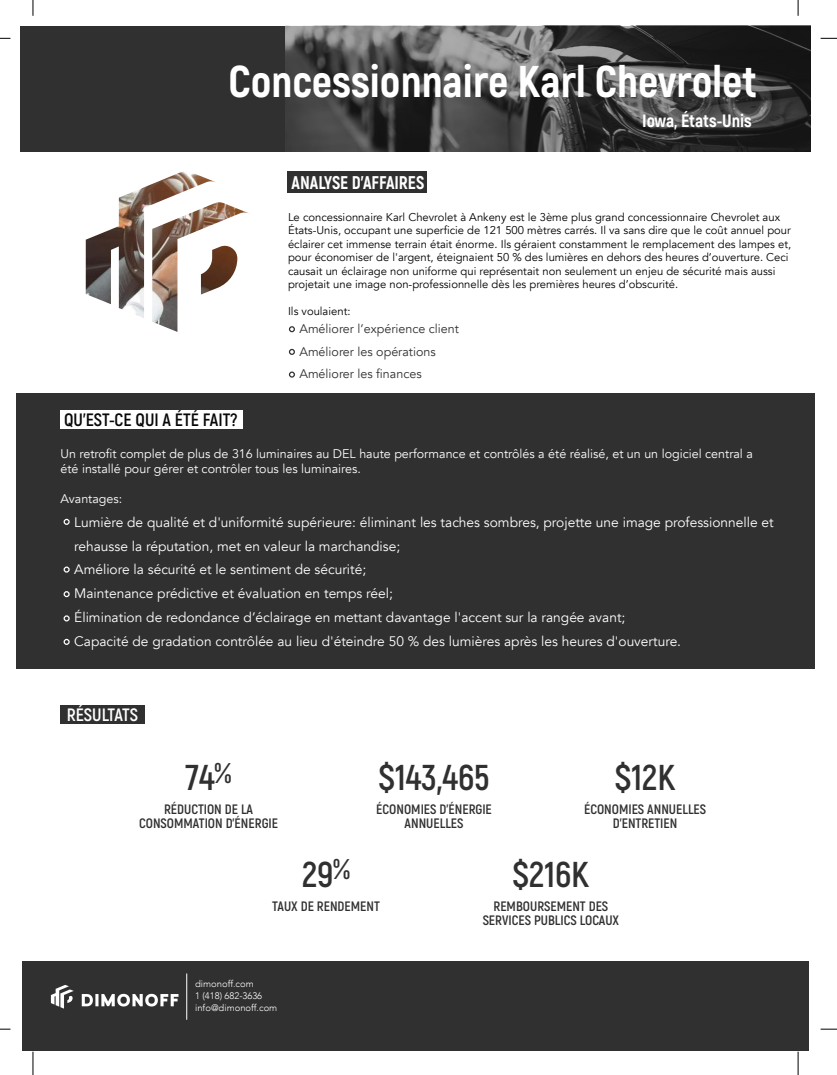
<style>
.page{position:relative;width:837px;height:1075px;background:#fff}
.page>*{position:absolute;margin:0;border:0;box-sizing:border-box;transform-origin:0 0}
.t1{font:800 44.38px "Akrobat";color:#fff}
.t2{font:700 35.88px "Akrobat";color:#303030}
.t3{font:800 18.38px "Akrobat";color:#fff;scale:.95 1}
.t4{font:700 17.88px "Akrobat";color:#080806}
.t5{font:800 17.88px "Akrobat";color:#fff}
.t6{font:700 17.88px "Akrobat";color:#fff}
.t7{font:13.75px/23.8px "Avenir";color:#fff}
.t8{font:700 13.62px/14px "Akrobat";color:#303030;text-align:center}
.t9{font:12.5px/15px "Avenir";color:#fff}
.t10{font:12.5px/22.5px "Avenir";color:#303030}
.t11{font:11.25px/13.5px "Avenir";color:#000}
.t12{font:300 9.5px/12.2px "Avenir";color:#fff}
</style>
<div class="page">
<img style="left:86px;top:171px;width:163px;height:161px">
<div style="left:20px;top:26px;width:790px;height:126px;background:#303030"></div>
<img style="left:286px;top:26px;width:524px;height:126px">
<div style="left:288px;top:171px;width:139px;height:22px;background:#303030"></div>
<div style="left:60px;top:704px;width:85px;height:19px;background:#303030"></div>
<div style="left:23px;top:961px;width:786px;height:89px;background:#303030"></div>
<div style="left:16px;top:393px;width:798px;height:276px;background:#303030"></div>
<div style="left:60px;top:410px;width:183px;height:19px;background:#fff"></div>
<hr style="left:186px;top:973px;width:1px;height:46px;background:#fff">
<svg style="left:64px;top:518px;width:6px;height:6px"></svg>
<svg style="left:64px;top:591px;width:6px;height:6px"></svg>
<svg style="left:64px;top:566px;width:6px;height:6px"></svg>
<svg style="left:64px;top:615px;width:6px;height:6px"></svg>
<svg style="left:64px;top:638px;width:6px;height:6px"></svg>
<svg style="left:289px;top:326px;width:6px;height:6px"></svg>
<svg style="left:289px;top:349px;width:6px;height:6px"></svg>
<svg style="left:289px;top:371px;width:6px;height:6px"></svg>
<svg style="left:33px;top:0;width:1px;height:16px"></svg>
<svg style="left:33px;top:1051px;width:1px;height:23px"></svg>
<svg style="left:798px;top:0;width:1px;height:16px"></svg>
<svg style="left:820px;top:38px;width:17px;height:1px"></svg>
<svg style="left:820px;top:1028px;width:17px;height:1px"></svg>
<svg style="left:798px;top:1051px;width:1px;height:23px"></svg>
<img style="left:50px;top:985px;width:129px;height:24px">
<h1 class="t1" style="left:229px;top:53px;width:530px">Concessionnaire Karl Chevrolet</h1>
<h3 class="t5" style="left:642px;top:110px;width:111px">Iowa, États-Unis</h3>
<h3 class="t3" style="left:292px;top:171px;width:141px">ANALYSE D’AFFAIRES</h3>
<p class="t11" style="left:288px;top:210px;width:505px">Le concessionnaire Karl Chevrolet à Ankeny est le 3ème plus grand concessionnaire Chevrolet aux États-Unis, occupant une superficie de 121 500 mètres carrés. Il va sans dire que le coût annuel pour éclairer cet immense terrain était énorme. Ils géraient constamment le remplacement des lampes et, pour économiser de l'argent, éteignaient 50 % des lumières en dehors des heures d’ouverture. Ceci causait un éclairage non uniforme qui représentait non seulement un enjeu de sécurité mais aussi projetait une image non-professionnelle dès les premières heures d’obscurité.</p>
<p class="t11" style="left:288px;top:305px;width:64px">Ils voulaient:</p>
<p class="t10" style="left:299px;top:318px;width:161px">Améliorer l’expérience client<br>Améliorer les opérations<br>Améliorer les finances</p>
<h3 class="t4" style="left:64px;top:409px;width:175px">QU’EST-CE QUI A ÉTÉ FAIT?</h3>
<p class="t9" style="left:60px;top:446px;width:694px">Un retrofit complet de plus de 316 luminaires au DEL haute performance et contrôlés a été réalisé, et un un logiciel central a été installé pour gérer et contrôler tous les luminaires.</p>
<p class="t9" style="left:60px;top:491px;width:63px">Avantages:</p>
<p class="t7" style="left:74px;top:510px;width:701px">Lumière de qualité et d'uniformité supérieure: éliminant les taches sombres, projette une image professionnelle et rehausse la réputation, met en valeur la marchandise;<br>Améliore la sécurité et le sentiment de sécurité;<br>Maintenance prédictive et évaluation en temps réel;<br>Élimination de redondance d’éclairage en mettant davantage l'accent sur la rangée avant;<br>Capacité de gradation contrôlée au lieu d'éteindre 50 % des lumières après les heures d'ouverture.</p>
<h3 class="t6" style="left:67px;top:703px;width:73px">RÉSULTATS</h3>
<h2 class="t2" style="left:186px;top:755px;width:47px">74<sup>%</sup></h2>
<p class="t8" style="left:139px;top:802px;width:140px">RÉDUCTION DE LA<br>CONSOMMATION D’ÉNERGIE</p>
<h2 class="t2" style="left:302px;top:851px;width:50px">29<sup>%</sup></h2>
<h2 class="t2" style="left:379px;top:755px;width:112px">$143,465</h2>
<p class="t8" style="left:376px;top:802px;width:117px">ÉCONOMIES D’ÉNERGIE<br>ANNUELLES</p>
<h2 class="t2" style="left:615px;top:755px;width:62px">$12K</h2>
<p class="t8" style="left:584px;top:802px;width:124px">ÉCONOMIES ANNUELLES<br>D’ENTRETIEN</p>
<h2 class="t2" style="left:513px;top:851px;width:78px">$216K</h2>
<p class="t8" style="left:272px;top:898px;width:109px">TAUX DE RENDEMENT</p>
<p class="t12" style="left:195px;top:977px;width:84px">dimonoff.com<br>1 (418) 682-3636 info@dimonoff.com</p>
<p class="t8" style="left:483px;top:898px;width:138px">REMBOURSEMENT DES<br>SERVICES PUBLICS LOCAUX</p>
</div>
